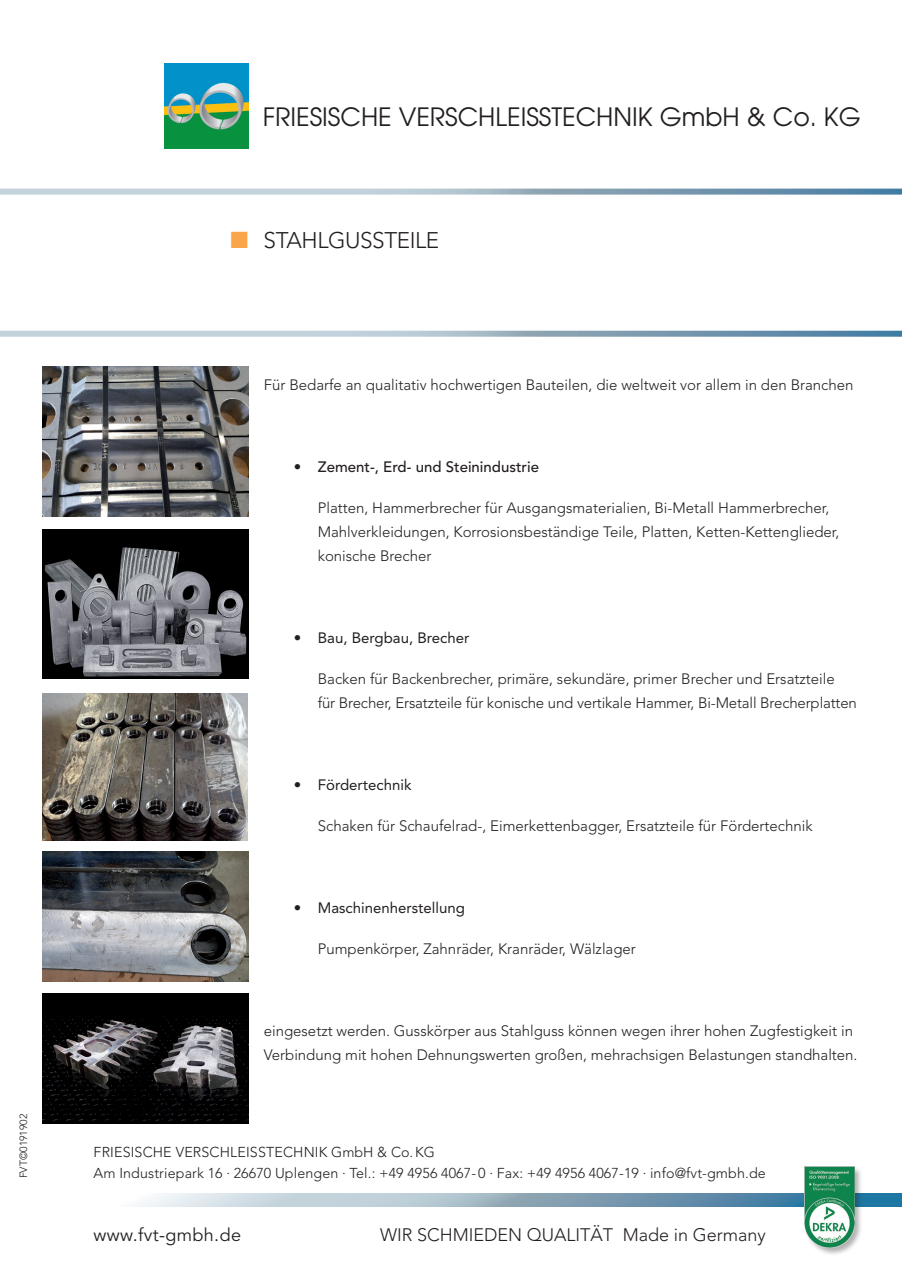
<style>
.page{position:relative;width:902px;height:1272px;background:#fff}
.page>*{position:absolute;margin:0;border:0;box-sizing:border-box;transform-origin:0 0}
.t1{font:25.2px "Avant Garde";color:#231f20}
.t2{font:300 22.5px "Avenir";letter-spacing:-.02em;color:#231f20}
.t3{font:300 18px "Avenir";color:#231f20}
.t4{font:18px "Avenir";letter-spacing:.02em;color:#231f20}
.t5{font:300 15px/24px "Avenir";color:#231f20}
.t6{font:15px "Avenir";color:#231f20}
.t7{font:500 15px "Avenir";color:#231f20}
.t8{font:300 14.25px/20.5px "Avenir";letter-spacing:.01em;color:#231f20}
.t9{font:300 10.5px "Avenir";color:#231f20}
.s1{color:#f9a64a}
.s2{font-weight:300}
</style>
<div class="page">
<svg style="left:0;top:189px;width:901px;height:6px;background:#a2bac9"></svg>
<svg style="left:0;top:331px;width:901px;height:6px;background:#9fb8c7"></svg>
<img style="left:164px;top:64px;width:84px;height:84px">
<svg style="left:139px;top:1193px;width:762px;height:13px;background:#96b3c5"></svg>
<div style="left:804px;top:1166px;width:59px;height:90px;background:#231f20;opacity:.35"></div>
<img style="left:804px;top:1166px;width:50px;height:81px">
<img style="left:43px;top:367px;width:205px;height:149px">
<img style="left:43px;top:529px;width:205px;height:149px">
<img style="left:43px;top:693px;width:205px;height:147px">
<img style="left:43px;top:851px;width:205px;height:130px">
<img style="left:43px;top:993px;width:205px;height:130px">
<p class="t9" style="left:17px;top:1178px;width:66px;rotate:-90deg">FVT©0191902</p>
<h1 class="t1" style="left:263px;top:101px;width:599px">FRIESISCHE VERSCHLEISSTECHNIK GmbH &amp; Co. KG</h1>
<h2 class="t2" style="left:230px;top:227px;width:210px"><span class="s1">■</span> STAHLGUSSTEILE</h2>
<p class="t5" style="left:264px;top:372px;width:591px">Für Bedarfe an qualitativ hochwertigen Bauteilen, die weltweit vor allem in den Branchen</p>
<p class="t7" style="left:294px;top:458px;width:247px"><span class="s2">•</span> Zement-, Erd- und Steinindustrie</p>
<p class="t5" style="left:318px;top:495px;width:523px">Platten, Hammerbrecher für Ausgangsmaterialien, Bi-Metall Hammerbrecher,<br>Mahlverkleidungen, Korrosionsbeständige Teile, Platten, Ketten-Kettenglieder, konische Brecher</p>
<p class="t6" style="left:294px;top:629px;width:177px"><span class="s2">•</span> Bau, Bergbau, Brecher</p>
<p class="t5" style="left:318px;top:667px;width:540px">Backen für Backenbrecher, primäre, sekundäre, primer Brecher und Ersatzteile<br>für Brecher, Ersatzteile für konische und vertikale Hammer, Bi-Metall Brecherplatten</p>
<p class="t6" style="left:294px;top:776px;width:119px"><span class="s2">•</span> Fördertechnik</p>
<p class="t5" style="left:318px;top:814px;width:496px">Schaken für Schaufelrad-, Eimerkettenbagger, Ersatzteile für Fördertechnik</p>
<p class="t6" style="left:294px;top:899px;width:172px"><span class="s2">•</span> Maschinenherstellung</p>
<p class="t5" style="left:318px;top:937px;width:319px">Pumpenkörper, Zahnräder, Kranräder, Wälzlager</p>
<p class="t5" style="left:264px;top:1019px;width:595px">eingesetzt werden. Gusskörper aus Stahlguss können wegen ihrer hohen Zugfestigkeit in<br>Verbindung mit hohen Dehnungswerten großen, mehrachsigen Belastungen standhalten.</p>
<p class="t8" style="left:94px;top:1142px;width:673px">FRIESISCHE VERSCHLEISSTECHNIK GmbH &amp; Co.KG<br>Am Industriepark 16 · 26670 Uplengen · Tel.: +49 4956 4067- 0 · Fax: +49 4956 4067-19 · info@fvt-gmbh.de</p>
<p class="t4" style="left:94px;top:1224px;width:149px">www.fvt-gmbh.de</p>
<p class="t3" style="left:380px;top:1224px;width:387px">WIR SCHMIEDEN QUALITÄT Made in Germany</p>
</div>
